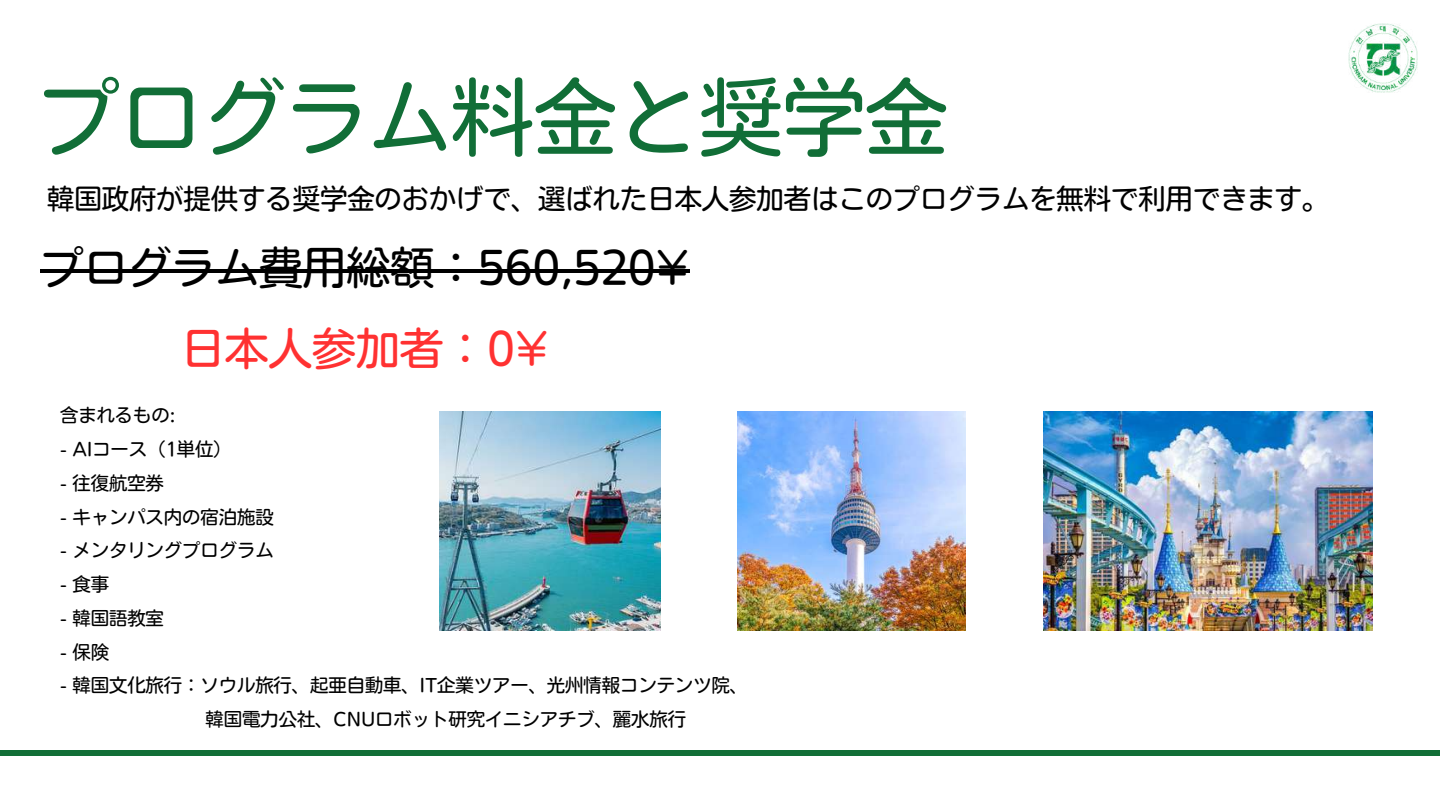
<style>
.page{position:relative;width:1440px;height:810px;background:#fff}
.page>*{position:absolute;margin:0;border:0;box-sizing:border-box;transform-origin:0 0}
.t1{font:82.8px "Nud Motoya Maru Std W3";color:#116e37}
.t2{font:43.8px "Nud Motoya Maru Std W3";color:#000}
.t3{font:43.8px "Nud Motoya Maru Std W3";color:#ff3131}
.t4{font:27.3px "Nud Motoya Maru Std W3";color:#000}
.t5{font:18.3px/33.8px "Nud Motoya Maru Std W3";color:#000}
</style>
<div class="page">
<div style="left:0;top:750px;width:1440px;height:6px;background:#116e37"></div>
<img style="left:1349px;top:24px;width:68px;height:69px">
<img style="left:1043px;top:411px;width:330px;height:220px">
<hr style="left:40px;top:270px;width:650px;height:3px;background:#000">
<img style="left:440px;top:411px;width:220px;height:220px">
<img style="left:737px;top:411px;width:229px;height:220px">
<h1 class="t1" style="left:37px;top:76px;width:909px">プログラム料金と奨学金</h1>
<h3 class="t4" style="left:47px;top:185px;width:1284px">韓国政府が提供する奨学金のおかげで、選ばれた日本人参加者はこのプログラムを無料で利用できます。</h3>
<h2 class="t2" style="left:40px;top:246px;width:651px">プログラム費用総額：560,520¥</h2>
<h2 class="t3" style="left:181px;top:327px;width:369px">日本人参加者：0¥</h2>
<p class="t5" style="left:60px;top:399px;width:117px">含まれるもの:</p>
<p class="t5" style="left:60px;top:432px;width:173px">- AIコース（1単位）</p>
<p class="t5" style="left:60px;top:466px;width:105px">- 往復航空券</p>
<p class="t5" style="left:60px;top:500px;width:215px">- キャンパス内の宿泊施設</p>
<p class="t5" style="left:60px;top:534px;width:215px">- メンタリングプログラム</p>
<p class="t5" style="left:60px;top:567px;width:50px">- 食事</p>
<p class="t5" style="left:60px;top:601px;width:105px">- 韓国語教室</p>
<p class="t5" style="left:60px;top:635px;width:50px">- 保険</p>
<p class="t5" style="left:206px;top:669px;width:544px;text-indent:-145px">- 韓国文化旅行：ソウル旅行、起亜自動車、IT企業ツアー、光州情報コンテンツ院、韓国電力公社、CNUロボット研究イニシアチブ、麗水旅行</p>
</div>
